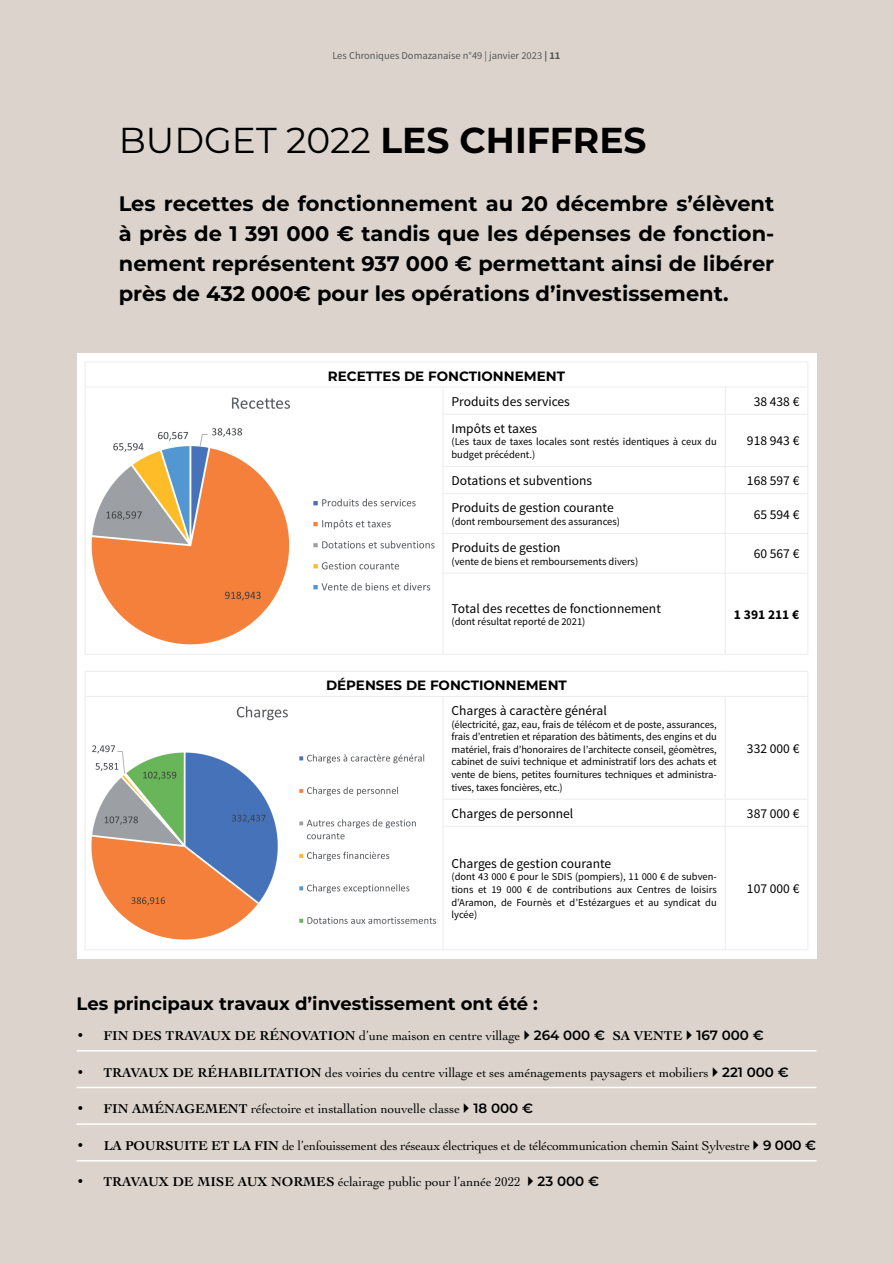
<style>
.page{position:relative;width:893px;height:1263px;background:#dcd4cc}
.page>*{position:absolute;margin:0;border:0;box-sizing:border-box;transform-origin:0 0}
.t1{font:700 36px "Montserrat";color:#000}
.t2{font:700 21px/30px "Montserrat";color:#000;text-align:justify}
.t3{font:700 18px "Montserrat";color:#000}
.t4{font:13.5px "Engraver Oldsty 205 BT";color:#000}
.t5{font:13.5px "Source Sans Pro";color:#000}
.t6{font:700 13.5px "Engraver Oldsty 205 BT";color:#000}
.t7{font:700 13.5px "Montserrat";color:#000}
.t8{font:700 13.5px "Source Sans Pro";color:#000}
.t9{font:600 13.5px "Montserrat";color:#000}
.t10{font:10.5px/12.6px "Source Sans Pro";color:#000;text-align:justify}
.t11{font:10.5px "Source Sans Pro";color:#57585a}
.s1{font-weight:700}
.s2{font-weight:400}
.s3{font-family:"Montserrat";font-weight:600}
</style>
<div class="page">
<hr style="left:77px;top:1050px;width:739px;height:1px;background:#fff">
<hr style="left:77px;top:1087px;width:739px;height:1px;background:#fff">
<hr style="left:77px;top:1123px;width:739px;height:2px;background:#fff">
<hr style="left:77px;top:1160px;width:739px;height:1px;background:#fff">
<div style="left:77px;top:353px;width:739px;height:310px;background:#fff"></div>
<hr style="left:85px;top:362px;width:358px;height:1px;background:#ececee">
<hr style="left:443px;top:362px;width:282px;height:1px;background:#ececee">
<hr style="left:725px;top:362px;width:83px;height:1px;background:#ececee">
<hr style="left:85px;top:387px;width:358px;height:1px;background:#ececee">
<svg style="left:85px;top:363px;width:1px;height:51px"></svg>
<hr style="left:443px;top:387px;width:282px;height:1px;background:#ececee">
<hr style="left:725px;top:387px;width:83px;height:1px;background:#ececee">
<svg style="left:725px;top:388px;width:1px;height:26px"></svg>
<svg style="left:807px;top:363px;width:1px;height:51px"></svg>
<hr style="left:85px;top:414px;width:1px;height:52px;background:#ececee">
<hr style="left:443px;top:414px;width:282px;height:1px;background:#ececee">
<hr style="left:443px;top:415px;width:1px;height:51px;background:#ececee">
<hr style="left:725px;top:414px;width:83px;height:1px;background:#ececee">
<hr style="left:725px;top:415px;width:1px;height:51px;background:#ececee">
<hr style="left:807px;top:415px;width:1px;height:51px;background:#ececee">
<svg style="left:85px;top:466px;width:1px;height:28px"></svg>
<hr style="left:443px;top:466px;width:282px;height:1px;background:#ececee">
<hr style="left:725px;top:466px;width:83px;height:1px;background:#ececee">
<svg style="left:725px;top:467px;width:1px;height:26px"></svg>
<svg style="left:807px;top:467px;width:1px;height:26px"></svg>
<hr style="left:85px;top:494px;width:1px;height:39px;background:#ececee">
<hr style="left:443px;top:493px;width:282px;height:1px;background:#ececee">
<hr style="left:443px;top:494px;width:1px;height:39px;background:#ececee">
<hr style="left:725px;top:493px;width:83px;height:1px;background:#ececee">
<hr style="left:725px;top:494px;width:1px;height:39px;background:#ececee">
<hr style="left:807px;top:494px;width:1px;height:39px;background:#ececee">
<hr style="left:85px;top:533px;width:1px;height:40px;background:#ececee">
<hr style="left:443px;top:533px;width:282px;height:1px;background:#ececee">
<hr style="left:443px;top:534px;width:1px;height:39px;background:#ececee">
<hr style="left:725px;top:533px;width:83px;height:1px;background:#ececee">
<hr style="left:725px;top:534px;width:1px;height:39px;background:#ececee">
<hr style="left:807px;top:534px;width:1px;height:39px;background:#ececee">
<hr style="left:85px;top:573px;width:1px;height:81px;background:#ececee">
<hr style="left:443px;top:573px;width:282px;height:1px;background:#ececee">
<hr style="left:443px;top:573px;width:1px;height:81px;background:#ececee">
<hr style="left:725px;top:573px;width:83px;height:1px;background:#ececee">
<hr style="left:725px;top:573px;width:1px;height:81px;background:#ececee">
<hr style="left:807px;top:573px;width:1px;height:81px;background:#ececee">
<hr style="left:85px;top:654px;width:358px;height:1px;background:#ececee">
<hr style="left:443px;top:654px;width:282px;height:1px;background:#ececee">
<hr style="left:725px;top:654px;width:83px;height:1px;background:#ececee">
<img style="left:91px;top:397px;width:344px;height:248px">
<div style="left:77px;top:662px;width:739px;height:297px;background:#fff"></div>
<hr style="left:85px;top:671px;width:358px;height:1px;background:#ececee">
<svg style="left:85px;top:672px;width:1px;height:24px"></svg>
<hr style="left:443px;top:671px;width:282px;height:1px;background:#ececee">
<hr style="left:725px;top:671px;width:83px;height:1px;background:#ececee">
<svg style="left:807px;top:672px;width:1px;height:24px"></svg>
<hr style="left:85px;top:696px;width:358px;height:1px;background:#ececee">
<hr style="left:85px;top:697px;width:1px;height:102px;background:#ececee">
<hr style="left:443px;top:696px;width:282px;height:1px;background:#ececee">
<hr style="left:443px;top:697px;width:1px;height:102px;background:#ececee">
<hr style="left:725px;top:696px;width:83px;height:1px;background:#ececee">
<hr style="left:725px;top:697px;width:1px;height:102px;background:#ececee">
<hr style="left:807px;top:697px;width:1px;height:102px;background:#ececee">
<svg style="left:85px;top:799px;width:1px;height:27px"></svg>
<hr style="left:443px;top:799px;width:282px;height:1px;background:#ececee">
<hr style="left:725px;top:799px;width:83px;height:1px;background:#ececee">
<svg style="left:725px;top:800px;width:1px;height:26px"></svg>
<svg style="left:807px;top:800px;width:1px;height:26px"></svg>
<hr style="left:85px;top:826px;width:1px;height:123px;background:#ececee">
<hr style="left:443px;top:826px;width:282px;height:1px;background:#ececee">
<hr style="left:443px;top:827px;width:1px;height:122px;background:#ececee">
<hr style="left:725px;top:826px;width:83px;height:1px;background:#ececee">
<hr style="left:725px;top:827px;width:1px;height:122px;background:#ececee">
<hr style="left:807px;top:827px;width:1px;height:122px;background:#ececee">
<hr style="left:85px;top:949px;width:358px;height:1px;background:#ececee">
<hr style="left:443px;top:949px;width:282px;height:1px;background:#ececee">
<hr style="left:725px;top:949px;width:83px;height:1px;background:#ececee">
<img style="left:91px;top:706px;width:346px;height:234px">
<p class="t11" style="left:332px;top:49px;width:230px">Les Chroniques Domazanaise n°49 | janvier 2023 <span class="s1">| 11</span></p>
<h1 class="t1" style="left:119px;top:114px;width:529px"><span class="s2">BUDGET 2022</span> LES CHIFFRES</h1>
<h2 class="t2" style="left:119px;top:187px;width:657px">Les recettes de fonctionnement au 20 décembre s’élèvent à près de 1 391 000 € tandis que les dépenses de fonction&shy;nement représentent 937 000 € permettant ainsi de libérer près de 432 000€ pour les opérations d’investissement.</h2>
<p class="t7" style="left:328px;top:366px;width:239px">RECETTES DE FONCTIONNEMENT</p>
<p class="t5" style="left:451px;top:393px;width:120px">Produits des services</p>
<p class="t5" style="left:754px;top:393px;width:47px">38 438 €</p>
<p class="t5" style="left:451px;top:420px;width:87px">Impôts et taxes</p>
<p class="t10" style="left:451px;top:436px;width:267px">(Les taux de taxes locales sont restés identiques à ceux du budget précédent.)</p>
<p class="t5" style="left:747px;top:433px;width:54px">918 943 €</p>
<p class="t5" style="left:451px;top:472px;width:142px">Dotations et subventions</p>
<p class="t5" style="left:747px;top:472px;width:54px">168 597 €</p>
<p class="t5" style="left:451px;top:499px;width:164px">Produits de gestion courante</p>
<p class="t10" style="left:451px;top:515px;width:170px">(dont remboursement des assurances)</p>
<p class="t5" style="left:754px;top:506px;width:47px">65 594 €</p>
<p class="t5" style="left:451px;top:539px;width:111px">Produits de gestion</p>
<p class="t10" style="left:451px;top:555px;width:188px">(vente de biens et remboursements divers)</p>
<p class="t5" style="left:451px;top:600px;width:211px">Total des recettes de fonctionnement</p>
<p class="t10" style="left:451px;top:615px;width:135px">(dont résultat reporté de 2021)</p>
<p class="t5" style="left:754px;top:545px;width:47px">60 567 €</p>
<p class="t8" style="left:734px;top:606px;width:67px">1 391 211 €</p>
<p class="t7" style="left:326px;top:676px;width:242px">DÉPENSES DE FONCTIONNEMENT</p>
<p class="t5" style="left:451px;top:702px;width:157px">Charges à caractère général</p>
<p class="t10" style="left:451px;top:718px;width:267px">(électricité, gaz, eau, frais de télécom et de poste, assurances, frais d’entretien et réparation des bâtiments, des engins et du matériel, frais d’honoraires de l’architecte conseil, géomètres, cabinet de suivi technique et administratif lors des achats et vente de biens, petites fournitures techniques et administra&shy;tives, taxes foncières, etc.)</p>
<p class="t5" style="left:747px;top:740px;width:54px">332 000 €</p>
<p class="t5" style="left:451px;top:805px;width:123px">Charges de personnel</p>
<p class="t5" style="left:747px;top:805px;width:54px">387 000 €</p>
<p class="t5" style="left:451px;top:855px;width:161px">Charges de gestion courante</p>
<p class="t10" style="left:451px;top:871px;width:267px">(dont 43 000 € pour le SDIS (pompiers), 11 000 € de subven&shy;tions et 19 000 € de contributions aux Centres de loisirs d’Aramon, de Fournès et d’Estézargues et au syndicat du lycée)</p>
<p class="t5" style="left:747px;top:880px;width:54px">107 000 €</p>
<h3 class="t3" style="left:77px;top:990px;width:463px">Les principaux travaux d’investissement ont été :</h3>
<p class="t6" style="left:77px;top:1027px;width:689px">• FIN DES TRAVAUX DE RÉNOVATION <span class="s2">d’une maison en centre village</span> <span class="s3">264 000 €</span> SA VENTE <span class="s3">167 000 €</span></p>
<p class="t4" style="left:77px;top:1064px;width:714px"><span class="s1">• TRAVAUX DE RÉHABILITATION</span> des voiries du centre village et ses aménagements paysagers et mobiliers <span class="s3">221 000 €</span></p>
<p class="t4" style="left:77px;top:1100px;width:458px"><span class="s1">• FIN AMÉNAGEMENT</span> réfectoire et installation nouvelle classe <span class="s3">18 000 €</span></p>
<p class="t4" style="left:77px;top:1137px;width:741px"><span class="s1">• LA POURSUITE ET LA FIN</span> de l’enfouissement des réseaux électriques et de télécommunication chemin Saint Sylvestre <span class="s3">9 000 €</span></p>
<p class="t4" style="left:77px;top:1174px;width:446px"><span class="s1">• TRAVAUX DE MISE AUX NORMES</span> éclairage public pour l’année 2022</p>
<p class="t9" style="left:538px;top:1172px;width:63px">23 000 €</p>
</div>
